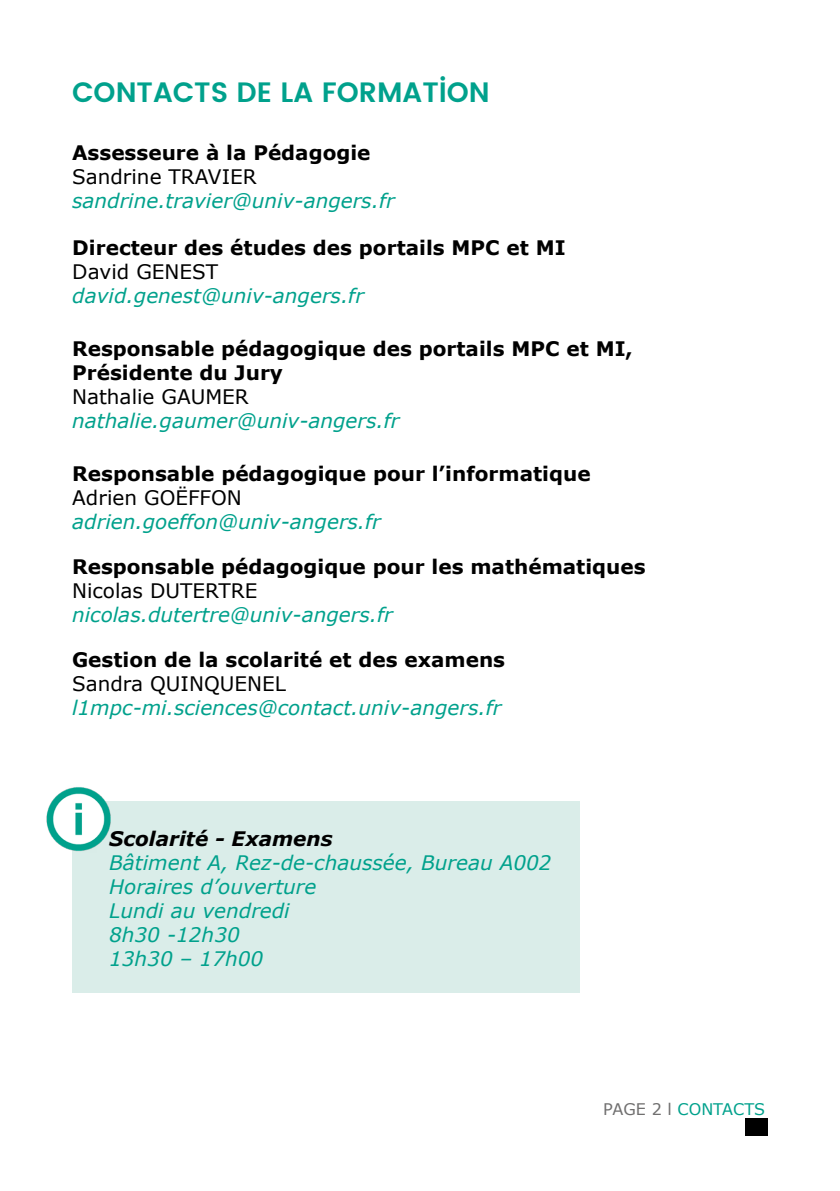
<style>
.page{position:relative;width:840px;height:1191px;background:#fff}
.page>*{position:absolute;margin:0;border:0;box-sizing:border-box;transform-origin:0 0}
.t1{font:600 28px "UA Poppins Texte";color:#00a18c}
.t2{font:italic 20px "Verdana";color:#00a18c}
.t3{font:700 20px/24px "Verdana";color:#000}
.t4{font:20px "Verdana";color:#000}
.t5{font:italic 700 20px "Verdana";color:#000}
.t6{font:16px "Verdana";color:#00a18c}
.s1{color:#706f6f}
</style>
<div class="page">
<div style="left:72px;top:801px;width:508px;height:192px;background:#daede9"></div>
<img style="left:46px;top:787px;width:65px;height:64px">
<div style="left:744px;top:1119px;width:23px;height:17px;background:#000"></div>
<p class="t1" style="left:72px;top:71px;width:419px">CONTACTS DE LA FORMATION</p>
<p class="t3" style="left:72px;top:141px;width:300px">Assesseure à la Pédagogie</p>
<p class="t4" style="left:72px;top:164px;width:186px">Sandrine TRAVIER</p>
<p class="t2" style="left:72px;top:188px;width:324px">sandrine.travier@univ-angers.fr</p>
<p class="t3" style="left:72px;top:236px;width:494px">Directeur des études des portails MPC et MI</p>
<p class="t4" style="left:72px;top:259px;width:147px">David GENEST</p>
<p class="t2" style="left:72px;top:283px;width:293px">david.genest@univ-angers.fr</p>
<p class="t3" style="left:72px;top:337px;width:562px">Responsable pédagogique des portails MPC et MI,<br>Présidente du Jury</p>
<p class="t4" style="left:72px;top:384px;width:178px">Nathalie GAUMER</p>
<p class="t2" style="left:72px;top:408px;width:328px">nathalie.gaumer@univ-angers.fr</p>
<p class="t3" style="left:72px;top:461px;width:519px">Responsable pédagogique pour l’informatique</p>
<p class="t4" style="left:72px;top:484px;width:171px">Adrien GOËFFON</p>
<p class="t2" style="left:72px;top:508px;width:310px">adrien.goeffon@univ-angers.fr</p>
<p class="t3" style="left:72px;top:555px;width:574px">Responsable pédagogique pour les mathématiques</p>
<p class="t4" style="left:72px;top:578px;width:187px">Nicolas DUTERTRE</p>
<p class="t2" style="left:72px;top:602px;width:322px">nicolas.dutertre@univ-angers.fr</p>
<p class="t3" style="left:72px;top:648px;width:434px">Gestion de la scolarité et des examens</p>
<p class="t4" style="left:72px;top:671px;width:215px">Sandra QUINQUENEL</p>
<p class="t2" style="left:72px;top:695px;width:430px">l1mpc-mi.sciences@contact.univ-angers.fr</p>
<p class="t5" style="left:109px;top:826px;width:225px">Scolarité - Examens</p>
<p class="t2" style="left:109px;top:850px;width:444px">Bâtiment A, Rez-de-chaussée, Bureau A002</p>
<p class="t2" style="left:109px;top:874px;width:209px">Horaires d’ouverture</p>
<p class="t2" style="left:109px;top:898px;width:182px">Lundi au vendredi</p>
<p class="t2" style="left:109px;top:922px;width:132px">8h30 -12h30</p>
<p class="t2" style="left:109px;top:946px;width:155px">13h30 – 17h00</p>
<p class="t6" style="left:603px;top:1099px;width:163px"><span class="s1">PAGE 2 l</span> CONTACTS</p>
</div>
